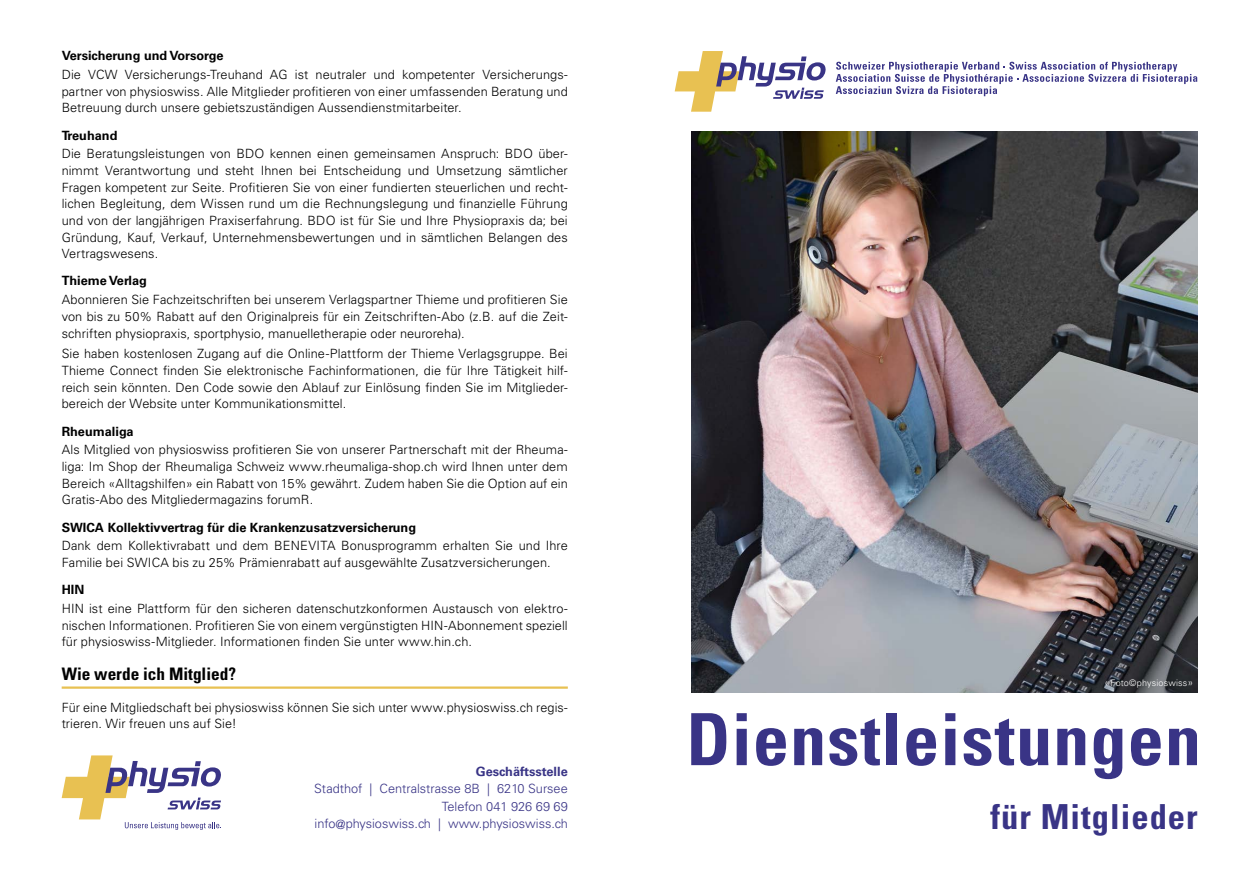
<style>
.page{position:relative;width:1259px;height:893px;background:#fff}
.page>*{position:absolute;margin:0;border:0;box-sizing:border-box;transform-origin:0 0}
.t1{font:700 condensed 72px "Univers LT Std";letter-spacing:.015em;color:#393486}
.t2{font:700 condensed 34.5px "Univers LT Std";letter-spacing:.03em;color:#393486}
.t3{font:700 condensed 17.25px "Univers LT Std";color:#000}
.t4{font:300 12.75px/16.6px "Univers LT Std";letter-spacing:.005em;color:#000;text-align:justify}
.t5{font:700 12.75px "Univers LT Std";color:#000}
.t6{font:300 12.75px/17.2px "Univers LT Std";color:#393486;text-align:right}
.t7{font:700 12.75px "Univers LT Std";color:#393486}
.t8{font:300 9px "Univers LT Std";letter-spacing:.015em;color:#fff}
.s1{font-size:10.5px}
</style>
<div class="page">
<hr style="left:62px;top:686px;width:506px;height:3px;background:#e8c152">
<svg style="left:674px;top:51px;width:152px;height:61px"></svg>
<svg style="left:836px;top:62px;width:361px;height:34px"></svg>
<svg style="left:62px;top:755px;width:159px;height:75px"></svg>
<img style="left:691px;top:132px;width:506px;height:561px">
<p class="t5" style="left:62px;top:48px;width:163px">Versicherung und Vorsorge</p>
<p class="t4" style="left:62px;top:66px;width:507px">Die VCW Versicherungs-Treuhand AG ist neutraler und kompetenter Versicherungs&shy;partner von physioswiss. Alle Mitglieder profitieren von einer umfassenden Beratung und Betreuung durch unsere gebietszuständigen Aussendienstmitarbeiter.</p>
<p class="t5" style="left:62px;top:128px;width:57px">Treuhand</p>
<p class="t4" style="left:62px;top:145px;width:508px">Die Beratungsleistungen von BDO kennen einen gemeinsamen Anspruch: BDO über&shy;nimmt Verantwortung und steht Ihnen bei Entscheidung und Umsetzung sämtlicher Fragen kompetent zur Seite. Profitieren Sie von einer fundierten steuerlichen und recht&shy;lichen Begleitung, dem Wissen rund um die Rechnungslegung und finanzielle Führung und von der langjährigen Praxiserfahrung. BDO ist für Sie und Ihre Physiopraxis da; bei Gründung, Kauf, Verkauf, Unternehmensbewertungen und in sämtlichen Belangen des Vertragswesens.</p>
<p class="t5" style="left:62px;top:273px;width:87px">Thieme Verlag</p>
<p class="t4" style="left:62px;top:291px;width:508px">Abonnieren Sie Fachzeitschriften bei unserem Verlagspartner Thieme und profitieren Sie von bis zu 50% Rabatt auf den Originalpreis für ein Zeitschriften-Abo (z.B. auf die Zeit&shy;schriften physiopraxis, sportphysio, manuelletherapie oder neuroreha).</p>
<p class="t4" style="left:62px;top:346px;width:507px">Sie haben kostenlosen Zugang auf die Online-Plattform der Thieme Verlagsgruppe. Bei Thieme Connect finden Sie elektronische Fachinformationen, die für Ihre Tätigkeit hilf&shy;reich sein könnten. Den Code sowie den Ablauf zur Einlösung finden Sie im Mitglieder&shy;bereich der Website unter Kommunikationsmittel.</p>
<p class="t5" style="left:62px;top:424px;width:74px">Rheumaliga</p>
<p class="t4" style="left:62px;top:442px;width:508px">Als Mitglied von physioswiss profitieren Sie von unserer Partnerschaft mit der Rheuma&shy;liga: Im Shop der Rheumaliga Schweiz www.rheumaliga-shop.ch wird Ihnen unter dem Bereich «Alltagshilfen» ein Rabatt von 15% gewährt. Zudem haben Sie die Option auf ein Gratis-Abo des Mitgliedermagazins forumR.</p>
<p class="t5" style="left:62px;top:520px;width:356px">SWICA Kollektivvertrag für die Krankenzusatzversicherung</p>
<p class="t4" style="left:62px;top:537px;width:508px">Dank dem Kollektivrabatt und dem BENEVITA Bonusprogramm erhalten Sie und Ihre<br>Familie bei SWICA bis zu 25% Prämienrabatt auf ausgewählte Zusatzversicherungen.</p>
<p class="t5" style="left:62px;top:582px;width:24px">HIN</p>
<p class="t4" style="left:62px;top:600px;width:507px">HIN ist eine Plattform für den sicheren datenschutzkonformen Austausch von elektro&shy;nischen Informationen. Profitieren Sie von einem vergünstigten HIN-Abonnement speziell für physioswiss-Mitglieder. Informationen finden Sie unter www.hin.ch.</p>
<h3 class="t3" style="left:62px;top:663px;width:176px">Wie werde ich Mitglied?</h3>
<p class="t4" style="left:62px;top:699px;width:507px">Für eine Mitgliedschaft bei physioswiss können Sie sich unter www.physioswiss.ch regis&shy;trieren. Wir freuen uns auf Sie!</p>
<p class="t7" style="left:476px;top:764px;width:93px">Geschäftsstelle</p>
<p class="t6" style="left:314px;top:780px;width:255px">Stadthof | Centralstrasse 8B | 6210 Sursee<br>Telefon 041 926 69 69<br>info@physioswiss.ch | www.physioswiss.ch</p>
<p class="t8" style="left:1104px;top:677px;width:90px"><span class="s1">«</span>Foto©physioswiss<span class="s1">»</span></p>
<h1 class="t1" style="left:686px;top:695px;width:516px">Dienstleistungen</h1>
<h2 class="t2" style="left:990px;top:796px;width:209px">für Mitglieder</h2>
</div>
